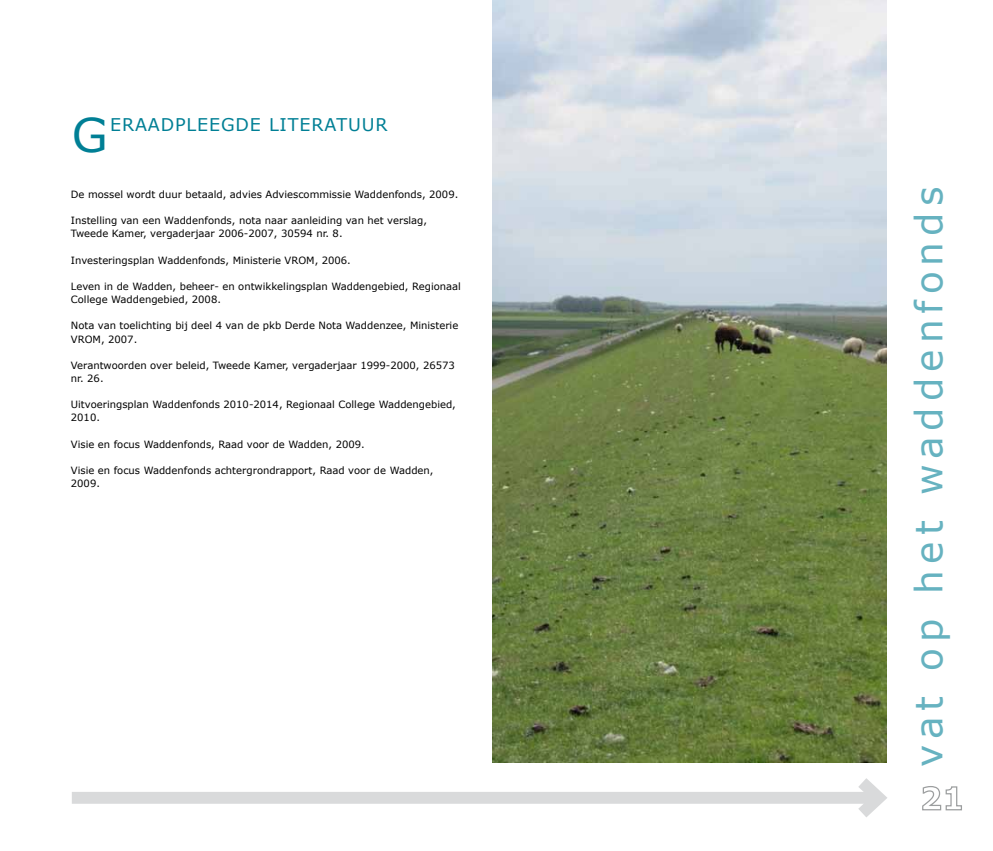
<style>
.page{position:relative;width:993px;height:851px;background:#fff}
.page>*{position:absolute;margin:0;border:0;box-sizing:border-box;transform-origin:0 0}
.t1{font:46.38px "Verdana";color:#007f95}
.t2{font:37.5px "Verdana";letter-spacing:.16em;color:#66b2c0}
.t3{font:17.5px "Verdana";color:#007f95}
.t4{font:10px/13.1px "Verdana";color:#000}
</style>
<div class="page">
<img style="left:493px;top:0;width:393px;height:762px">
<div style="left:72px;top:791px;width:806px;height:12px;background:#d9dadb"></div>
<svg style="left:845px;top:778px;width:42px;height:39px"></svg>
<svg style="left:922px;top:786px;width:40px;height:24px"></svg>
<h1 class="t1" style="left:72px;top:106px;width:37px">G</h1>
<h3 class="t3" style="left:110px;top:114px;width:14px">eraadp</h3>
<h3 class="t3" style="left:186px;top:114px;width:24px">leegde</h3>
<h3 class="t3" style="left:269px;top:114px;width:24px">literatuur</h3>
<p class="t4" style="left:71px;top:188px;width:389px">De mossel wordt duur betaald, advies Adviescommissie Waddenfonds, 2009.</p>
<p class="t4" style="left:71px;top:214px;width:357px">Instelling van een Waddenfonds, nota naar aanleiding van het verslag,<br>Tweede Kamer, vergaderjaar 2006-2007, 30594 nr. 8.</p>
<p class="t4" style="left:71px;top:254px;width:281px">Investeringsplan Waddenfonds, Ministerie VROM, 2006.</p>
<p class="t4" style="left:71px;top:280px;width:391px">Leven in de Wadden, beheer- en ontwikkelingsplan Waddengebied, Regionaal<br>College Waddengebied, 2008.</p>
<p class="t4" style="left:71px;top:319px;width:389px">Nota van toelichting bij deel 4 van de pkb Derde Nota Waddenzee, Ministerie<br>VROM, 2007.</p>
<p class="t4" style="left:71px;top:358px;width:385px">Verantwoorden over beleid, Tweede Kamer, vergaderjaar 1999-2000, 26573 nr. 26.</p>
<p class="t4" style="left:71px;top:398px;width:386px">Uitvoeringsplan Waddenfonds 2010-2014, Regionaal College Waddengebied,<br>2010.</p>
<p class="t4" style="left:71px;top:437px;width:295px">Visie en focus Waddenfonds, Raad voor de Wadden, 2009.</p>
<p class="t4" style="left:71px;top:463px;width:364px">Visie en focus Waddenfonds achtergrondrapport, Raad voor de Wadden,<br>2009.</p>
<h2 class="t2" style="left:904px;top:766px;width:581px;rotate:-90deg">vat op het waddenfonds</h2>
</div>
